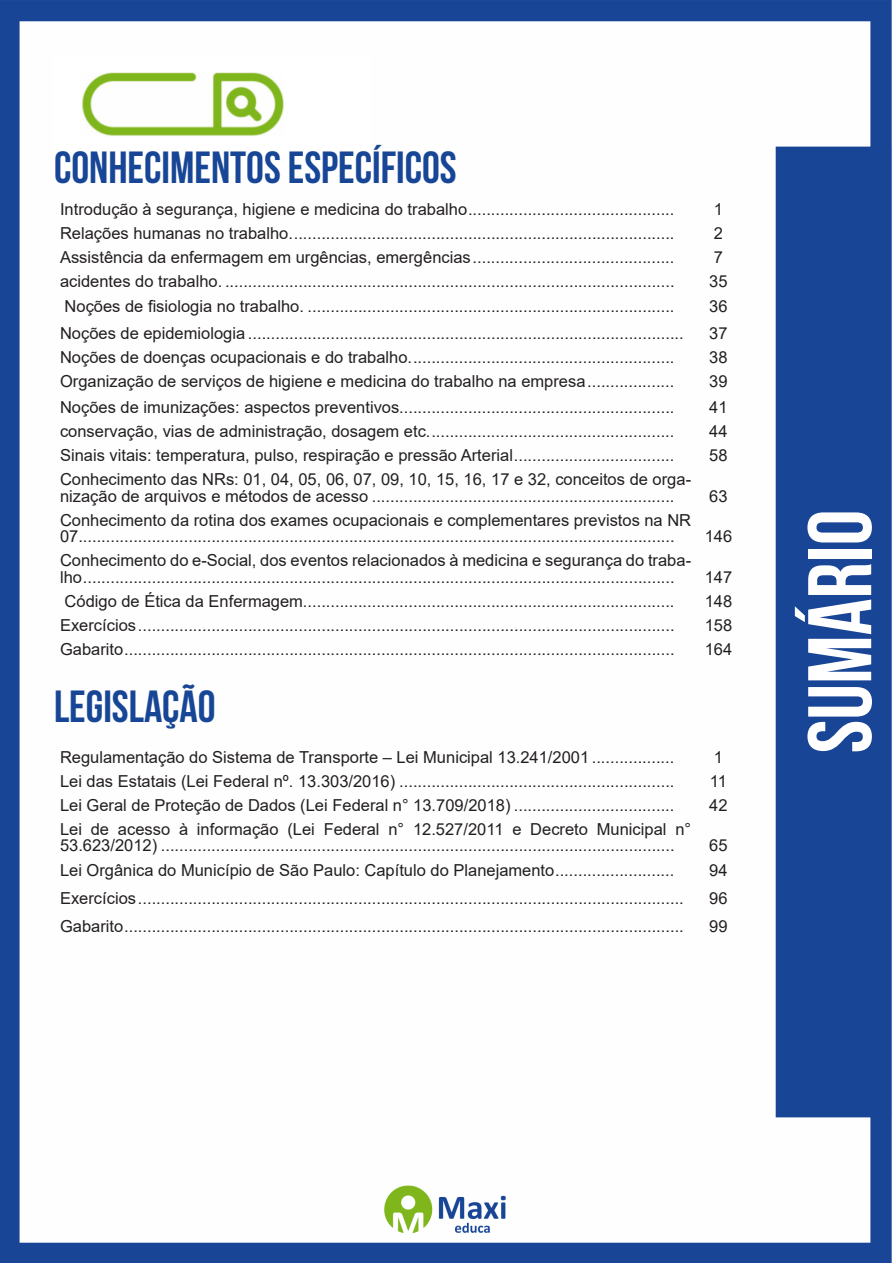
<style>
.page{position:relative;width:893px;height:1263px;background:#fff}
.page>*{position:absolute;margin:0;border:0;box-sizing:border-box;transform-origin:0 0}
.t1{font:700 90px "Bebas Neue";color:#fff}
.t2{font:700 45px "Bebas Neue";color:#184696}
.ALTERNATIVAS{font:16.5px/16.5px "Arial";color:#231f20}
.INDICE{font:16.5px "Arial";color:#231f20}
</style>
<div class="page">
<img style="left:0;top:0;width:892px;height:1263px">
<div style="left:53px;top:55px;width:317px;height:121px;background:#fff"></div>
<img style="left:82px;top:72px;width:201px;height:64px">
<p class="t2" style="left:54px;top:142px;width:404px">CONHECIMENTOS ESPECÍFICOS</p>
<p class="ALTERNATIVAS" style="left:60px;top:201px;width:616px">Introdução à segurança, higiene e medicina do trabalho.............................................</p>
<p class="INDICE" style="left:714px;top:198px;width:11px">1</p>
<p class="ALTERNATIVAS" style="left:60px;top:225px;width:616px">Relações humanas no trabalho....................................................................................</p>
<p class="INDICE" style="left:714px;top:222px;width:11px">2</p>
<p class="ALTERNATIVAS" style="left:60px;top:249px;width:616px">Assistência da enfermagem em urgências, emergências............................................</p>
<p class="INDICE" style="left:714px;top:246px;width:11px">7</p>
<p class="ALTERNATIVAS" style="left:60px;top:273px;width:616px">acidentes do trabalho. ..................................................................................................</p>
<p class="INDICE" style="left:709px;top:270px;width:20px">35</p>
<p class="ALTERNATIVAS" style="left:65px;top:297px;width:611px">Noções de fisiologia no trabalho. ................................................................................</p>
<p class="INDICE" style="left:709px;top:294px;width:20px">36</p>
<p class="ALTERNATIVAS" style="left:60px;top:325px;width:625px">Noções de epidemiologia ...............................................................................................</p>
<p class="INDICE" style="left:709px;top:322px;width:20px">37</p>
<p class="ALTERNATIVAS" style="left:60px;top:349px;width:616px">Noções de doenças ocupacionais e do trabalho..........................................................</p>
<p class="INDICE" style="left:709px;top:346px;width:20px">38</p>
<p class="ALTERNATIVAS" style="left:60px;top:373px;width:616px">Organização de serviços de higiene e medicina do trabalho na empresa...................</p>
<p class="INDICE" style="left:709px;top:370px;width:20px">39</p>
<p class="ALTERNATIVAS" style="left:60px;top:399px;width:616px">Noções de imunizações: aspectos preventivos............................................................</p>
<p class="INDICE" style="left:709px;top:396px;width:20px">41</p>
<p class="ALTERNATIVAS" style="left:60px;top:423px;width:616px">conservação, vias de administração, dosagem etc......................................................</p>
<p class="INDICE" style="left:709px;top:420px;width:20px">44</p>
<p class="ALTERNATIVAS" style="left:60px;top:447px;width:616px">Sinais vitais: temperatura, pulso, respiração e pressão Arterial...................................</p>
<p class="INDICE" style="left:709px;top:444px;width:20px">58</p>
<p class="ALTERNATIVAS" style="left:60px;top:471px;width:633px">Conhecimento das NRs: 01, 04, 05, 06, 07, 09, 10, 15, 16, 17 e 32, conceitos de orga&shy;nização de arquivos e métodos de acesso ..................................................................</p>
<p class="INDICE" style="left:709px;top:485px;width:20px">63</p>
<p class="ALTERNATIVAS" style="left:60px;top:512px;width:633px">Conhecimento da rotina dos exames ocupacionais e complementares previstos na NR<br>07..................................................................................................................................</p>
<p class="ALTERNATIVAS" style="left:60px;top:552px;width:633px">Conhecimento do e-Social, dos eventos relacionados à medicina e segurança do traba&shy;lho.................................................................................................................................</p>
<p class="INDICE" style="left:705px;top:525px;width:29px">146</p>
<p class="INDICE" style="left:705px;top:566px;width:29px">147</p>
<p class="ALTERNATIVAS" style="left:65px;top:593px;width:611px">Código de Ética da Enfermagem.................................................................................</p>
<p class="INDICE" style="left:705px;top:590px;width:29px">148</p>
<p class="ALTERNATIVAS" style="left:60px;top:617px;width:616px">Exercícios.....................................................................................................................</p>
<p class="INDICE" style="left:705px;top:614px;width:29px">158</p>
<p class="ALTERNATIVAS" style="left:60px;top:641px;width:616px">Gabarito........................................................................................................................</p>
<p class="INDICE" style="left:705px;top:638px;width:29px">164</p>
<p class="t2" style="left:54px;top:681px;width:163px">LEGISLAÇÃO</p>
<p class="ALTERNATIVAS" style="left:60px;top:749px;width:616px">Regulamentação do Sistema de Transporte – Lei Municipal 13.241/2001 ..................</p>
<p class="INDICE" style="left:714px;top:746px;width:11px">1</p>
<p class="ALTERNATIVAS" style="left:60px;top:773px;width:616px">Lei das Estatais (Lei Federal nº. 13.303/2016) ............................................................</p>
<p class="INDICE" style="left:710px;top:770px;width:19px">11</p>
<p class="ALTERNATIVAS" style="left:60px;top:797px;width:616px">Lei Geral de Proteção de Dados (Lei Federal n° 13.709/2018) ...................................</p>
<p class="INDICE" style="left:709px;top:794px;width:20px">42</p>
<p class="ALTERNATIVAS" style="left:60px;top:821px;width:633px">Lei de acesso à informação (Lei Federal n° 12.527/2011 e Decreto Municipal n°<br>53.623/2012) ................................................................................................................</p>
<p class="INDICE" style="left:709px;top:834px;width:20px">65</p>
<p class="ALTERNATIVAS" style="left:60px;top:862px;width:616px">Lei Orgânica do Município de São Paulo: Capítulo do Planejamento..........................</p>
<p class="INDICE" style="left:709px;top:859px;width:20px">94</p>
<p class="ALTERNATIVAS" style="left:60px;top:890px;width:625px">Exercícios.......................................................................................................................</p>
<p class="INDICE" style="left:709px;top:887px;width:20px">96</p>
<p class="ALTERNATIVAS" style="left:60px;top:917px;width:625px">Gabarito..........................................................................................................................</p>
<p class="INDICE" style="left:709px;top:914px;width:20px">99</p>
<h1 class="t1" style="left:791px;top:753px;width:245px;rotate:-90deg">SUMÁRIO</h1>
</div>
